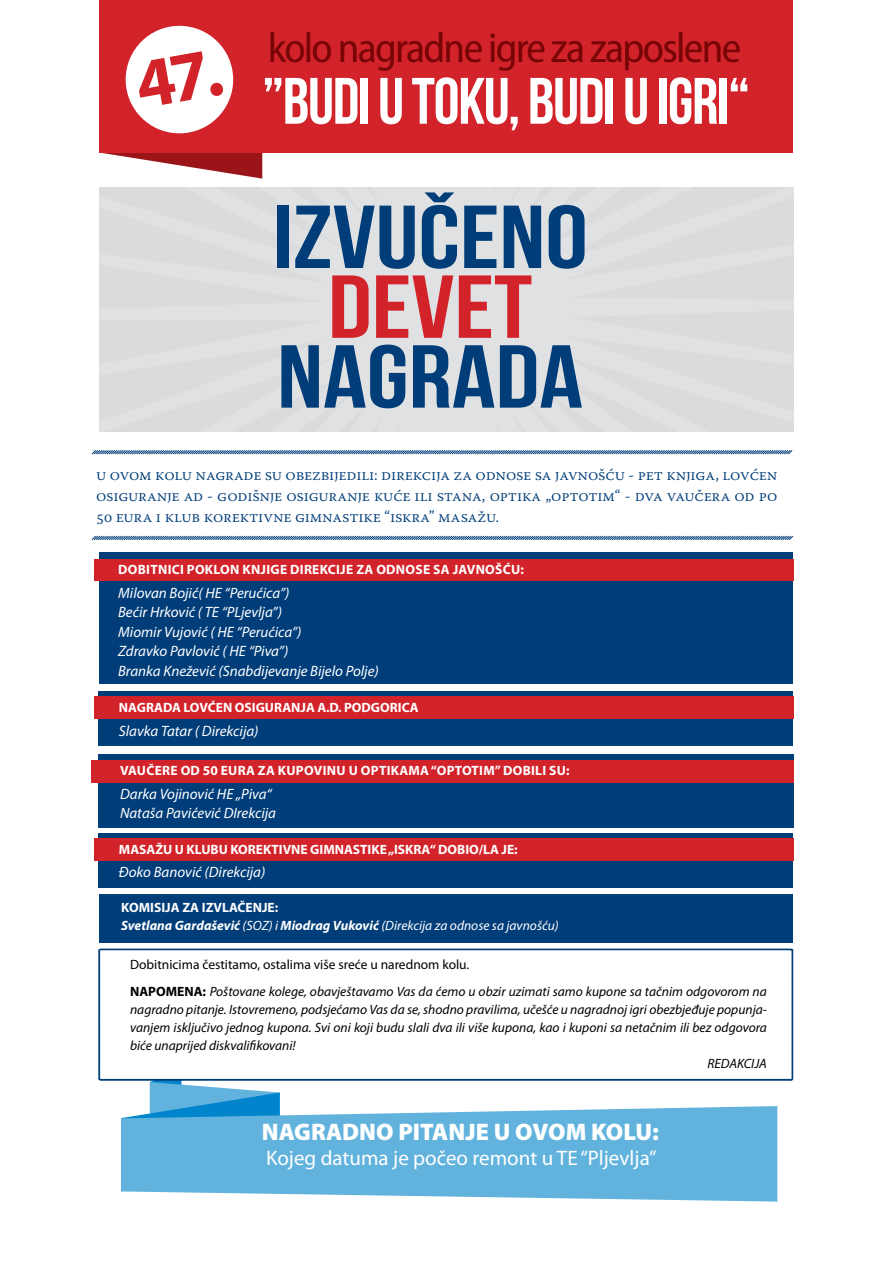
<style>
.page{position:relative;width:893px;height:1263px;background:#fff}
.page>*{position:absolute;margin:0;border:0;box-sizing:border-box;transform-origin:0 0}
.t1{font:700 89.1px "Bebas Neue";color:#003d79;scale:1.2 1}
.t2{font:700 89.1px "Bebas Neue";color:#d2232a;scale:1.2 1}
.t3{font:700 65.4px "Bebas Neue";letter-spacing:-.02em;color:#fff}
.t4{font:semi-condensed 42.6px "Myriad Pro";letter-spacing:-.04em;color:#770506}
.t5{font:900 24px "Myriad Pro";color:#fff}
.t6{font:21px "Myriad Pro";color:#fff}
.t7{font:300 16.5px "Warnock Pro";letter-spacing:.01em;color:#003d79}
.t8{font:italic 15px/19.5px "Myriad Pro";color:#fff}
.t9{font:italic 13.5px/26.5px "Myriad Pro";color:#000}
.t10{font:700 13.5px "Myriad Pro";letter-spacing:.01em;color:#fff}
.t11{font:italic 13.5px/18px "Myriad Pro";color:#fff}
.s1{font-weight:700;font-style:normal}
.s2{font-weight:700}
.s3{font-style:normal}
</style>
<div class="page">
<div style="left:99px;top:187px;width:695px;height:245px;background:#e0e1e2"></div>
<svg style="left:149px;top:1081px;width:131px;height:25px"></svg>
<svg style="left:121px;top:1106px;width:656px;height:95px;background:#6db8e0"></svg>
<div style="left:99px;top:691px;width:694px;height:55px;background:#003d79"></div>
<div style="left:99px;top:833px;width:694px;height:55px;background:#003d79"></div>
<div style="left:98px;top:754px;width:695px;height:74px;background:#003d79"></div>
<div style="left:99px;top:552px;width:694px;height:132px;background:#003d79"></div>
<div style="left:99px;top:894px;width:693px;height:49px;background:#003d79"></div>
<div style="left:94px;top:697px;width:700px;height:22px;background:#d2232a"></div>
<div style="left:94px;top:838px;width:700px;height:23px;background:#d2232a"></div>
<div style="left:91px;top:760px;width:703px;height:22px;background:#d2232a"></div>
<div style="left:94px;top:559px;width:700px;height:22px;background:#d2232a"></div>
<svg style="left:98px;top:948px;width:695px;height:133px"></svg>
<div style="left:99px;top:0;width:693px;height:153px;background:#d2232a"></div>
<svg style="left:91px;top:535px;width:703px;height:5px"></svg>
<svg style="left:91px;top:450px;width:702px;height:5px;background:#829fbd"></svg>
<svg style="left:102px;top:25px;width:160px;height:154px"></svg>
<h3 class="t4" style="left:268px;top:25px;width:475px">kolo nagradne igre za zaposlene</h3>
<h2 class="t3" style="left:262px;top:65px;width:489px">”BUDI U TOKU, BUDI U IGRI“</h2>
<h1 class="t1" style="left:272px;top:188px;width:264px">IZVUČENO</h1>
<h1 class="t2" style="left:328px;top:258px;width:172px">DEVET</h1>
<h1 class="t1" style="left:277px;top:328px;width:256px">NAGRADA</h1>
<p class="t7" style="left:96px;top:465px;width:25px">U OVOM</p>
<p class="t7" style="left:155px;top:465px;width:10px">KOLU</p>
<p class="t7" style="left:196px;top:465px;width:49px">NAGRADE</p>
<p class="t7" style="left:265px;top:465px;width:29px">SU OBEZBIJEDILI</p>
<p class="t7" style="left:374px;top:465px;width:39px">: DIREKCIJA</p>
<p class="t7" style="left:453px;top:465px;width:33px">ZA ODNOSE</p>
<p class="t7" style="left:535px;top:465px;width:30px">SA JAVNOŠĆU</p>
<p class="t7" style="left:628px;top:465px;width:47px">- PET KNJIGA</p>
<p class="t7" style="left:715px;top:465px;width:17px">, LOVĆEN</p>
<p class="t7" style="left:96px;top:486px;width:10px">OSIGU</p>
<p class="t7" style="left:138px;top:486px;width:18px">RANJE</p>
<p class="t7" style="left:184px;top:486px;width:43px">AD - GODIŠNJE</p>
<p class="t7" style="left:286px;top:486px;width:10px">OSIGU</p>
<p class="t7" style="left:328px;top:486px;width:18px">RANJE</p>
<p class="t7" style="left:374px;top:486px;width:10px">KUĆE</p>
<p class="t7" style="left:415px;top:486px;width:32px">ILI STANA</p>
<p class="t7" style="left:482px;top:486px;width:36px">, OPTIKA</p>
<p class="t7" style="left:545px;top:486px;width:35px">„OPTOTIM</p>
<p class="t7" style="left:615px;top:486px;width:30px">“ - DVA</p>
<p class="t7" style="left:667px;top:486px;width:10px">VAUČE</p>
<p class="t7" style="left:712px;top:486px;width:66px">RA OD PO</p>
<p class="t7" style="left:96px;top:507px;width:79px">50 EURAIKLUB</p>
<p class="t7" style="left:204px;top:507px;width:38px">KOREKTIVNE</p>
<p class="t7" style="left:295px;top:507px;width:10px">GIMNASTIKE</p>
<p class="t7" style="left:385px;top:507px;width:65px">“ISKRA” MASAŽU</p>
<p class="t7" style="left:495px;top:507px;width:5px">.</p>
<p class="t10" style="left:118px;top:561px;width:407px">DOBITNICI POKLON KNJIGE DIREKCIJE ZA ODNOSE SA JAVNOŠĆU:</p>
<p class="t8" style="left:118px;top:583px;width:262px">Milovan Bojić( HE “Perućica”)<br>Bećir Hrković ( TE “PLjevlja”)<br>Miomir Vujović ( HE “Perućica”)<br>Zdravko Pavlović ( HE “Piva”)<br>Branka Knežević (Snabdijevanje Bijelo Polje)</p>
<p class="t10" style="left:119px;top:698px;width:301px">NAGRADA LOVĆEN OSIGURANJA A.D. PODGORICA</p>
<p class="t8" style="left:119px;top:721px;width:141px">Slavka Tatar ( Direkcija)</p>
<p class="t10" style="left:120px;top:761px;width:451px">VAUČERE OD 50 EURA ZA KUPOVINU U OPTIKAMA “OPTOTIM” DOBILI SU:</p>
<p class="t8" style="left:120px;top:784px;width:158px">Darka Vojinović HE „Piva“<br>Nataša Pavićević DIrekcija</p>
<p class="t10" style="left:119px;top:840px;width:400px">MASAŽU U KLUBU KOREKTIVNE GIMNASTIKE „ISKRA“ DOBIO/LA JE:</p>
<p class="t8" style="left:119px;top:862px;width:148px">Đoko Banović (Direkcija)</p>
<p class="t11" style="left:121px;top:898px;width:439px"><span class="s1">KOMISIJA ZA IZVLAČENJE:<br></span><span class="s2">Svetlana Gardašević</span> (SOZ) i <span class="s2">Miodrag Vuković</span> (Direkcija za odnose sa javnošću)</p>
<p class="t9" style="left:130px;top:951px;width:638px"><span class="s3">Dobitnicima čestitamo, ostalima više sreće u narednom kolu.<br></span><span class="s1">NAPOMENA:</span> Poštovane kolege, obavještavamo Vas da ćemo u obzir uzimati samo kupone sa tačnim odgovorom na</p>
<p class="t9" style="left:130px;top:996px;width:638px">nagradno pitanje. Istovremeno, podsjećamo Vas da se, shodno pravilima, učešće u nagradnoj igri obezbjeđuje popunja-</p>
<p class="t9" style="left:130px;top:1014px;width:638px">vanjem isključivo jednog kupona. Svi oni koji budu slali dva ili više kupona, kao i kuponi sa netačnim ili bez odgovora</p>
<p class="t9" style="left:130px;top:1032px;width:167px">biće unaprijed diskvalifikovani!</p>
<p class="t9" style="left:707px;top:1050px;width:61px">REDAKCIJA</p>
<h3 class="t5" style="left:262px;top:1118px;width:398px">NAGRADNO PITANJE U OVOM KOLU:</h3>
<h3 class="t6" style="left:266px;top:1145px;width:392px">Kojeg datuma je počeo remont u TE “Pljevlja”</h3>
</div>
